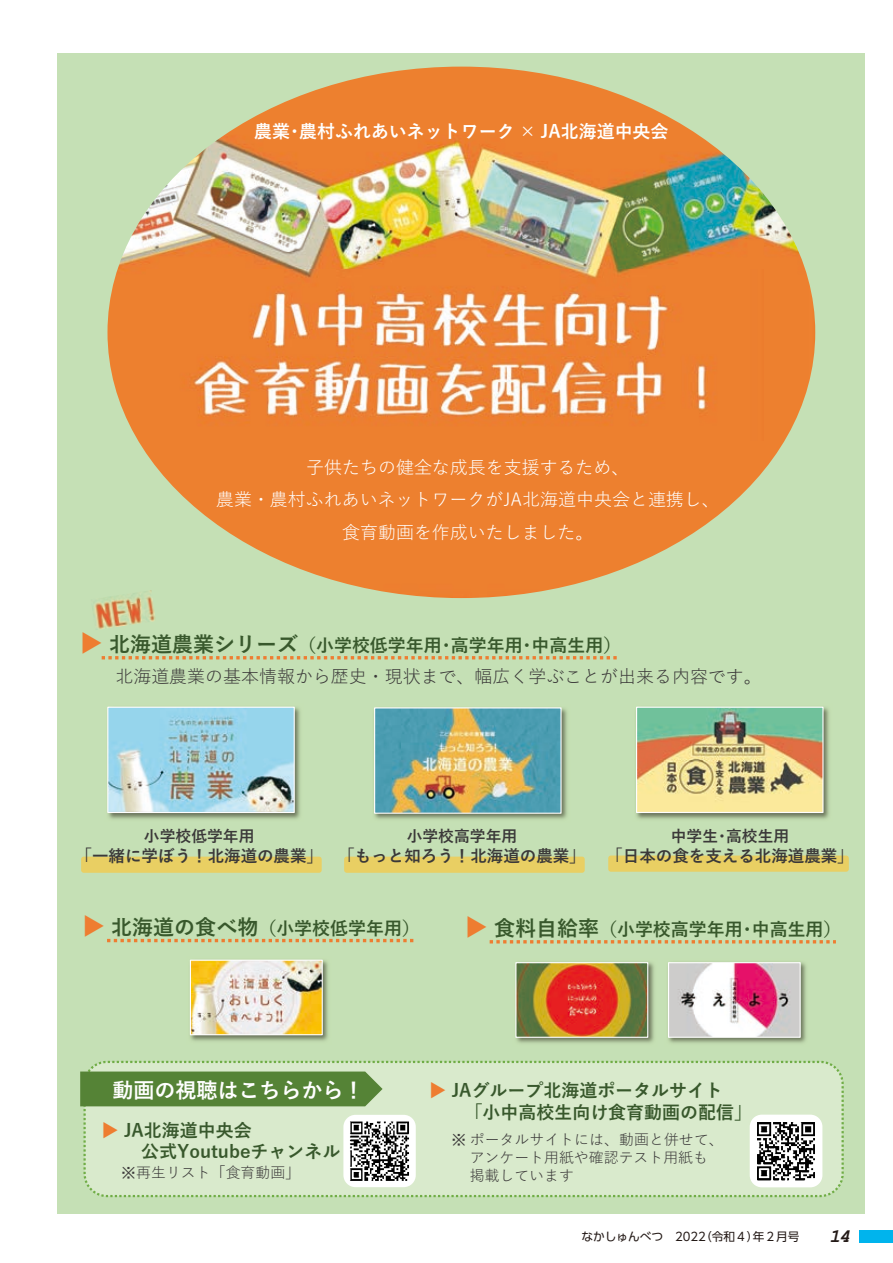
<style>
.page{position:relative;width:893px;height:1263px;background:#fff}
.page>*{position:absolute;margin:0;border:0;box-sizing:border-box;transform-origin:0 0}
.t1{font:23.85px "Yu Gothic";color:#ee7d31}
.t2{font:700 21px "Yu Gothic";color:#38582c}
.t3{font:700 21px "Yu Gothic";color:#fff}
.t4{font:italic 700 19.2px "Courier New";color:#231916}
.t5{font:700 18px/21.6px "Yu Gothic";color:#38582c}
.t6{font:18px/32.2px "Yu Gothic";color:#fff;text-align:center}
.t7{font:18px "Yu Gothic";color:#3b3939}
.t8{font:700 18px "Yu Gothic";color:#fff}
.t9{font:700 16.5px "Yu Gothic";color:#3b3939}
.t10{font:700 15.75px "Yu Gothic";color:#3b3939}
.t11{font:14.85px/17.9px "Yu Gothic";color:#3b3939}
.t12{font:11.7px "UD Shin Go Pro";color:#231916}
.s1{color:#ee7d31}
.s2{font-family:"MS Gothic"}
</style>
<div class="page">
<div style="left:859px;top:1230px;width:34px;height:13px;background:#00b4ed"></div>
<div style="left:57px;top:53px;width:808px;height:1161px;background:#c5e0b5"></div>
<div style="left:85px;top:1062px;width:758px;height:134px;background:#d9eacc;border-radius:22px"></div>
<div style="left:83px;top:1061px;width:761px;height:136px;border:2px dashed #70ad46;border-radius:22px"></div>
<img style="left:343px;top:1115px;width:73px;height:72px">
<img style="left:107px;top:67px;width:708px;height:531px">
<img style="left:147px;top:270px;width:616px;height:171px">
<img style="left:94px;top:590px;width:62px;height:40px">
<div style="left:80px;top:1071px;width:303px;height:35px;background:#558336"></div>
<div style="left:344px;top:857px;width:241px;height:16px;background:#e9cf63;border-radius:3px"></div>
<div style="left:608px;top:855px;width:241px;height:17px;background:#e9cf63;border-radius:3px"></div>
<div style="left:81px;top:857px;width:241px;height:16px;background:#e9cf63;border-radius:3px"></div>
<img style="left:636px;top:706px;width:193px;height:113px">
<img style="left:638px;top:709px;width:183px;height:102px">
<div style="left:636px;top:707px;width:187px;height:106px;border:1px solid #fff"></div>
<img style="left:374px;top:708px;width:193px;height:111px">
<img style="left:376px;top:709px;width:184px;height:103px">
<div style="left:374px;top:707px;width:188px;height:107px;border:1px solid #fff"></div>
<img style="left:108px;top:706px;width:192px;height:113px">
<img style="left:109px;top:709px;width:184px;height:102px">
<div style="left:107px;top:707px;width:188px;height:106px;border:1px solid #fff"></div>
<svg style="left:102px;top:656px;width:515px;height:3px"></svg>
<img style="left:668px;top:962px;width:138px;height:81px">
<img style="left:670px;top:964px;width:129px;height:72px">
<div style="left:668px;top:962px;width:133px;height:76px;border:1px solid #fff"></div>
<img style="left:516px;top:962px;width:138px;height:81px">
<img style="left:517px;top:964px;width:129px;height:72px">
<div style="left:515px;top:962px;width:133px;height:76px;border:1px solid #fff"></div>
<svg style="left:490px;top:940px;width:346px;height:3px"></svg>
<svg style="left:107px;top:939px;width:307px;height:3px"></svg>
<img style="left:190px;top:959px;width:138px;height:82px">
<img style="left:192px;top:962px;width:129px;height:71px">
<div style="left:190px;top:960px;width:133px;height:75px;border:1px solid #fff"></div>
<img style="left:750px;top:1114px;width:72px;height:73px">
<p class="t8" style="left:254px;top:121px;width:416px">農業･農村ふれあいネットワーク × JA北海道中央会</p>
<p class="t6" style="left:216px;top:449px;width:505px">子供たちの健全な成長を支援するため、<br>農業・農村ふれあいネットワークがJA北海道中央会と連携し、食育動画を作成いたしました。</p>
<h1 class="t1" style="left:80px;top:621px;width:25px">▶</h1>
<p class="t2" style="left:109px;top:632px;width:191px">北海道農業シリーズ</p>
<p class="t5" style="left:298px;top:635px;width:325px">（小学校低学年用･高学年用･中高生用(</p>
<p class="t7" style="left:115px;top:660px;width:648px">北海道農業の基本情報から歴史・現状まで、幅広く学ぶことが出来る内容です。</p>
<p class="t10" style="left:144px;top:827px;width:112px">小学校低学年用</p>
<p class="t9" style="left:76px;top:846px;width:249px">「一緒に学ぼう！北海道の農業「</p>
<p class="t10" style="left:407px;top:827px;width:112px">小学校高学年用</p>
<p class="t9" style="left:338px;top:846px;width:249px">「もっと知ろう！北海道の農業「</p>
<p class="t10" style="left:671px;top:827px;width:120px">中学生･高校生用</p>
<p class="t9" style="left:606px;top:846px;width:249px">「日本の食を支える北海道農業「</p>
<h1 class="t1" style="left:82px;top:904px;width:25px">▶</h1>
<p class="t2" style="left:111px;top:915px;width:149px">北海道の食べ物</p>
<p class="t5" style="left:258px;top:918px;width:163px">（小学校低学年用）</p>
<h1 class="t1" style="left:465px;top:905px;width:25px">▶</h1>
<p class="t2" style="left:494px;top:917px;width:107px">食料自給率</p>
<p class="t5" style="left:599px;top:919px;width:244px">（小学校高学年用･中高生用(</p>
<p class="t3" style="left:112px;top:1078px;width:253px">動画の視聴はこちらから!</p>
<p class="t5" style="left:141px;top:1119px;width:201px;text-indent:-40px"><span class="s1">▶</span> JA北海道中央会<br>公式Youtubeチャンネル</p>
<p class="t11" style="left:121px;top:1162px;width:180px"><span class="s2">※</span>再生リスト「食育動画「</p>
<p class="t5" style="left:465px;top:1080px;width:289px;text-indent:-36px"><span class="s1">▶</span> JAグループ北海道ポータルサイト<br>「小中高校生向け食育動画の配信「</p>
<p class="t11" style="left:470px;top:1129px;width:256px;text-indent:-18px"><span class="s2">※</span> ポータルサイトには、動画と併せて、アンケート用紙や確認テスト用紙も掲載しています</p>
<p class="t12" style="left:700px;top:1227px;width:101px">（令和４年）２月号</p>
<p class="t12" style="left:581px;top:1227px;width:126px">なかしゅんべつ　2022</p>
<p class="t4" style="left:829px;top:1223px;width:23px">14</p>
</div>
